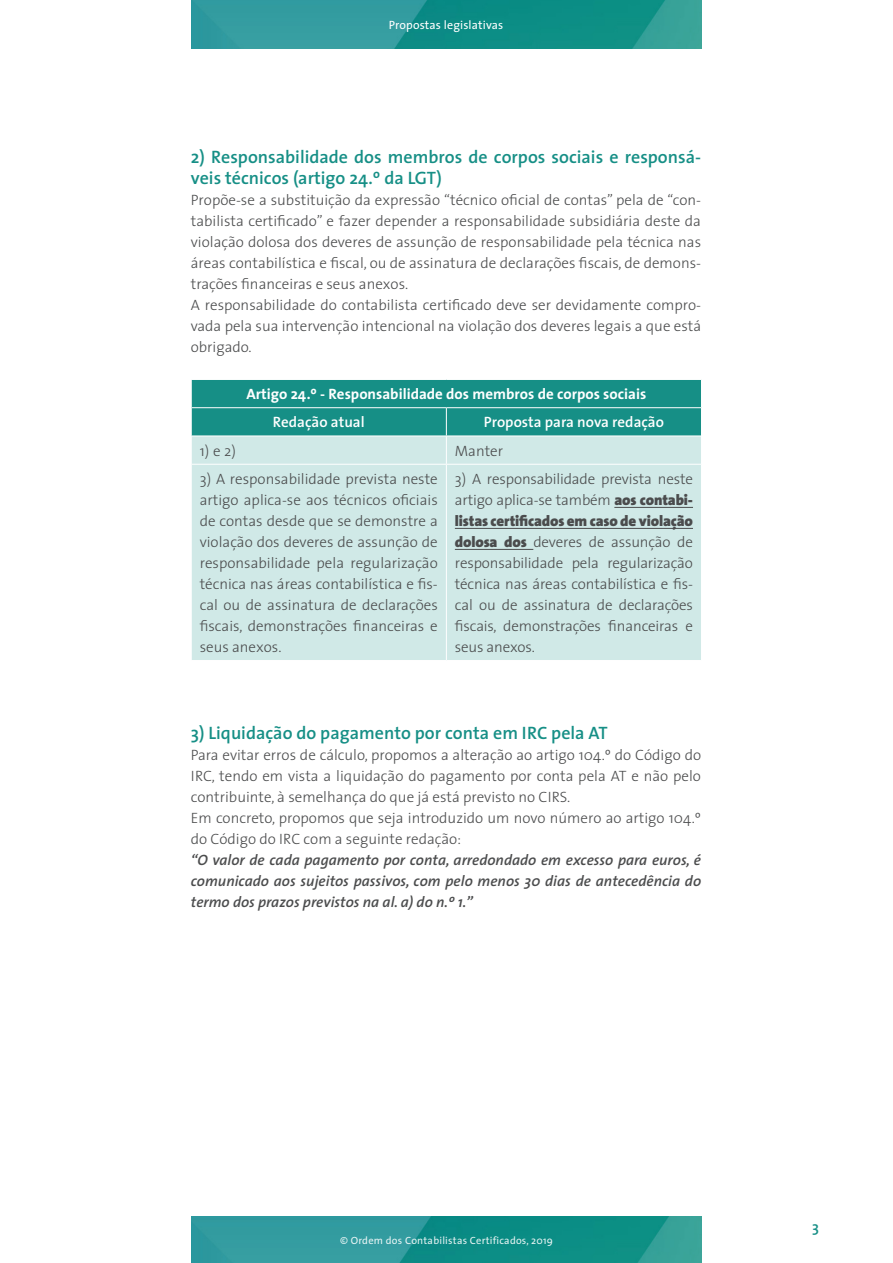
<style>
.page{position:relative;width:893px;height:1263px;background:#fff}
.page>*{position:absolute;margin:0;border:0;box-sizing:border-box;transform-origin:0 0}
.dest{font:600 18px/21px "The Sans";color:#168f86}
.TEXTO{font:300 15px/21px "The Sans";color:#4b4c4d;text-align:justify}
.TEXTO-2{font:italic 600 15px/21px "The Sans";color:#4b4c4d;text-align:justify}
.TEXTO-3{font:700 15px "The Sans";color:#fff}
.TEXTO-4{font:600 15px "The Sans";color:#fff}
.t1{font:600 15px "The Sans";color:#168f86}
.t2{font:12px "The Sans";letter-spacing:.01em;color:#fff}
.t3{font:10.5px "The Sans";letter-spacing:.02em;color:#fff}
.s1{font-weight:900}
</style>
<div class="page">
<img style="left:191px;top:0;width:511px;height:49px">
<img style="left:191px;top:1216px;width:511px;height:47px">
<div style="left:192px;top:465px;width:509px;height:195px;background:#d0e9e7"></div>
<svg style="left:191px;top:379px;width:511px;height:85px;background:#5bb0aa"></svg>
<hr style="left:446px;top:465px;width:1px;height:195px;background:#fff">
<hr style="left:614px;top:507px;width:79px;height:1px;background:#4b4c4d">
<hr style="left:455px;top:528px;width:238px;height:1px;background:#4b4c4d">
<hr style="left:455px;top:549px;width:78px;height:1px;background:#4b4c4d">
<p class="t2" style="left:389px;top:15px;width:116px">Propostas legislativas</p>
<p class="dest" style="left:191px;top:146px;width:512px">2) Responsabilidade dos membros de corpos sociais e responsá&shy;veis técnicos (artigo 24.º da LGT)</p>
<p class="TEXTO" style="left:191px;top:189px;width:512px">Propõe-se a substituição da expressão “técnico oficial de contas” pela de “con&shy;tabilista certificado” e fazer depender a responsabilidade subsidiária deste da violação dolosa dos deveres de assunção de responsabilidade pela técnica nas áreas contabilística e fiscal, ou de assinatura de declarações fiscais, de demons&shy;trações financeiras e seus anexos.</p>
<p class="TEXTO" style="left:191px;top:294px;width:512px">A responsabilidade do contabilista certificado deve ser devidamente compro&shy;vada pela sua intervenção intencional na violação dos deveres legais a que está obrigado.</p>
<p class="TEXTO-3" style="left:246px;top:382px;width:401px">Artigo 24.º - Responsabilidade dos membros de corpos sociais</p>
<p class="TEXTO-4" style="left:273px;top:410px;width:93px">Redação atual</p>
<p class="TEXTO-4" style="left:484px;top:410px;width:182px">Proposta para nova redação</p>
<p class="TEXTO" style="left:200px;top:440px;width:38px">1) e 2)</p>
<p class="TEXTO" style="left:455px;top:440px;width:50px">Manter</p>
<p class="TEXTO" style="left:200px;top:468px;width:240px">3) A responsabilidade prevista neste artigo aplica-se aos técnicos oficiais de contas desde que se demonstre a violação dos deveres de assunção de responsabilidade pela regularização técnica nas áreas contabilística e fis&shy;cal ou de assinatura de declarações fiscais, demonstrações financeiras e seus anexos.</p>
<p class="TEXTO" style="left:455px;top:468px;width:240px">3) A responsabilidade prevista neste artigo aplica-se também <span class="s1">aos contabi&shy;listas certificados em caso de violação dolosa dos</span> deveres de assunção de responsabilidade pela regularização técnica nas áreas contabilística e fis&shy;cal ou de assinatura de declarações fiscais, demonstrações financeiras e seus anexos.</p>
<p class="dest" style="left:191px;top:722px;width:418px">3) Liquidação do pagamento por conta em IRC pela AT</p>
<p class="TEXTO" style="left:191px;top:744px;width:512px">Para evitar erros de cálculo, propomos a alteração ao artigo 104.º do Código do IRC, tendo em vista a liquidação do pagamento por conta pela AT e não pelo contribuinte, à semelhança do que já está previsto no CIRS.</p>
<p class="TEXTO" style="left:191px;top:807px;width:512px">Em concreto, propomos que seja introduzido um novo número ao artigo 104.º do Código do IRC com a seguinte redação:</p>
<p class="TEXTO-2" style="left:191px;top:849px;width:512px">“O valor de cada pagamento por conta, arredondado em excesso para euros, é comunicado aos sujeitos passivos, com pelo menos 30 dias de antecedência do termo dos prazos previstos na al. a) do n.º 1.”</p>
<p class="t3" style="left:340px;top:1231px;width:214px">© Ordem dos Contabilistas Certificados, 2019</p>
<p class="t1" style="left:812px;top:1214px;width:8px">3</p>
</div>
